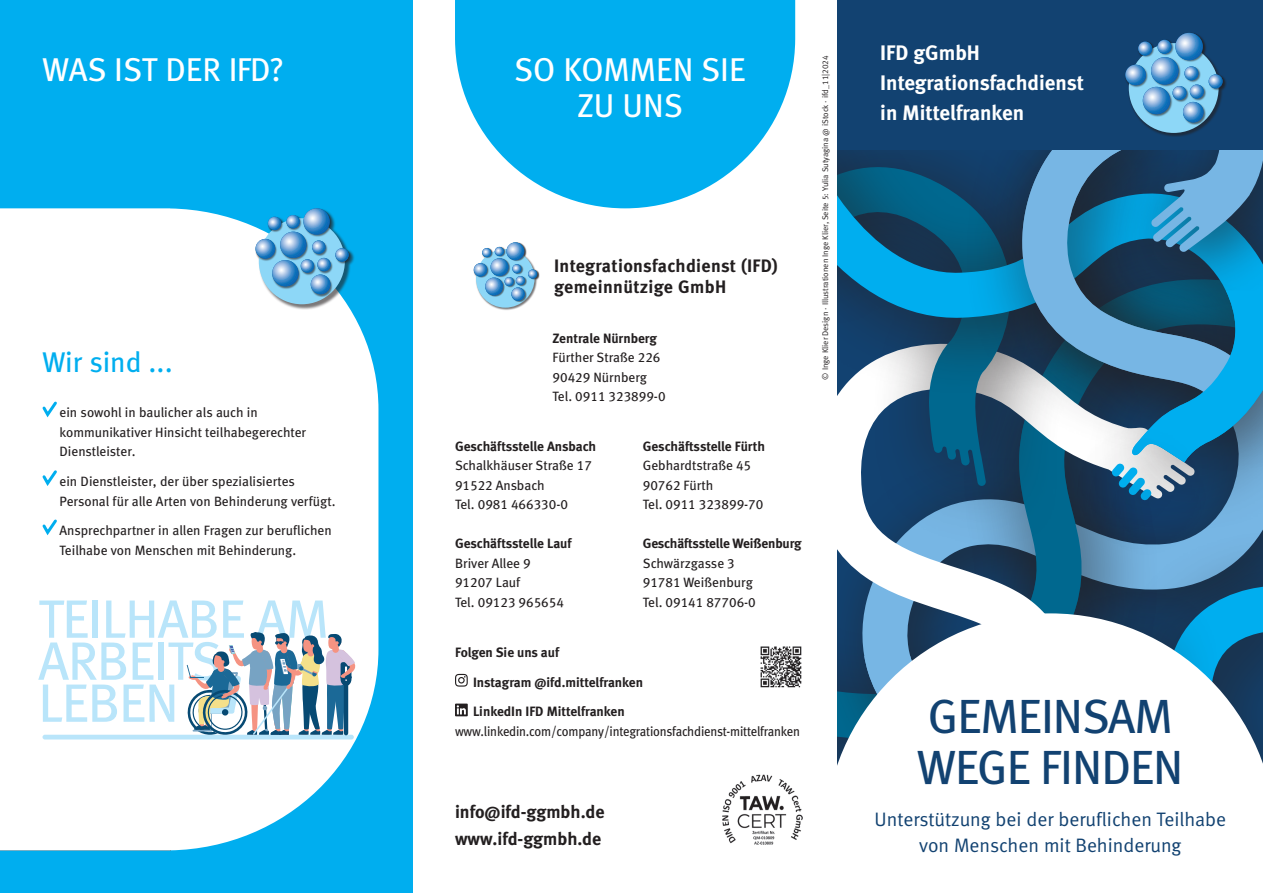
<style>
.page{position:relative;width:1263px;height:893px;background:#fff}
.page>*{position:absolute;margin:0;border:0;box-sizing:border-box;transform-origin:0 0}
.t1{font:54px/42px "Meta Book LF";letter-spacing:-.02em;color:#b9e5fa}
.t2{font:48px/51px "Meta Book LF";letter-spacing:-.02em;color:#124271}
.t3{font:33px/36px "Meta Book LF";color:#fff;text-align:center}
.t4{font:28.5px "Meta Book LF";color:#00aeef}
.t5{font:21px/30px "Meta Bold LF";color:#fff}
.t6{font:19.5px/25.5px "Meta Normal LF";color:#124271;text-align:center}
.t7{font:18px/27px "Meta Bold LF";letter-spacing:.015em;color:#231f20}
.t8{font:13.5px/19.5px "Meta Book LF";color:#231f20}
.t9{font:13.5px "Meta Bold LF";letter-spacing:-.005em;color:#231f20}
.t10{font:13.5px "Meta Book LF";color:#231f20;scale:.94 1}
.t11{font:8.25px "Meta Normal LF";color:#231f20}
</style>
<div class="page">
<div style="left:0;top:0;width:412px;height:893px;background:#00aeef"></div>
<div style="left:0;top:208px;width:378px;height:642px;background:#fff"></div>
<svg style="left:455px;top:0;width:340px;height:208px;fill:#00aeef"></svg>
<div style="left:255px;top:208px;width:100px;height:102px;background:#231f20;opacity:.6"></div>
<div style="left:259px;top:218px;width:86px;height:86px;background:#8dd7f7;border-radius:50%"></div>
<div style="left:255px;top:208px;width:96px;height:89px;background:#231f20;opacity:.6"></div>
<svg style="left:303px;top:208px;width:27px;height:27px"></svg>
<svg style="left:280px;top:232px;width:26px;height:26px"></svg>
<svg style="left:272px;top:260px;width:26px;height:26px"></svg>
<svg style="left:256px;top:239px;width:19px;height:20px"></svg>
<svg style="left:311px;top:275px;width:19px;height:19px"></svg>
<svg style="left:301px;top:259px;width:13px;height:14px"></svg>
<svg style="left:317px;top:258px;width:14px;height:13px"></svg>
<svg style="left:312px;top:240px;width:13px;height:14px"></svg>
<svg style="left:335px;top:248px;width:14px;height:14px"></svg>
<svg style="left:268px;top:217px;width:13px;height:13px"></svg>
<svg style="left:286px;top:215px;width:14px;height:13px"></svg>
<svg style="left:838px;top:150px;width:125px;height:312px;background:#226f96"></svg>
<div style="left:963px;top:150px;width:300px;height:327px;background:#231f20;opacity:.75"></div>
<svg style="left:1017px;top:150px;width:234px;height:140px;background:#367aa2"></svg>
<svg style="left:864px;top:290px;width:399px;height:323px;background:#467e9f"></svg>
<div style="left:838px;top:0;width:425px;height:150px;background:#124271"></div>
<div style="left:1124px;top:32px;width:103px;height:105px;background:#231f20;opacity:.6"></div>
<div style="left:1129px;top:43px;width:89px;height:90px;background:#8dd7f7;border-radius:50%"></div>
<div style="left:1125px;top:33px;width:100px;height:92px;background:#231f20;opacity:.6"></div>
<svg style="left:1175px;top:33px;width:28px;height:27px"></svg>
<svg style="left:1151px;top:57px;width:27px;height:28px"></svg>
<svg style="left:1143px;top:87px;width:27px;height:27px"></svg>
<svg style="left:1125px;top:65px;width:21px;height:20px"></svg>
<svg style="left:1183px;top:102px;width:20px;height:20px"></svg>
<svg style="left:1172px;top:86px;width:14px;height:14px"></svg>
<svg style="left:1190px;top:85px;width:14px;height:13px"></svg>
<svg style="left:1184px;top:66px;width:14px;height:14px"></svg>
<svg style="left:1208px;top:74px;width:14px;height:14px"></svg>
<svg style="left:1138px;top:42px;width:14px;height:14px"></svg>
<svg style="left:1157px;top:40px;width:14px;height:14px"></svg>
<svg style="left:837px;top:613px;width:426px;height:153px"></svg>
<svg style="left:40px;top:399px;width:20px;height:21px"></svg>
<svg style="left:40px;top:468px;width:20px;height:21px"></svg>
<svg style="left:40px;top:517px;width:20px;height:21px"></svg>
<hr style="left:43px;top:735px;width:311px;height:4px;background:#b9e5fa;border-radius:2px">
<svg style="left:185px;top:632px;width:178px;height:106px;background:#b3c1cc"></svg>
<div style="left:473px;top:242px;width:67px;height:68px;background:#231f20;opacity:.6"></div>
<div style="left:476px;top:249px;width:59px;height:59px;background:#8dd7f7;border-radius:50%"></div>
<div style="left:474px;top:242px;width:65px;height:60px;background:#231f20;opacity:.6"></div>
<svg style="left:506px;top:242px;width:18px;height:18px"></svg>
<svg style="left:490px;top:258px;width:18px;height:18px"></svg>
<svg style="left:485px;top:278px;width:18px;height:17px"></svg>
<svg style="left:474px;top:263px;width:13px;height:14px"></svg>
<svg style="left:511px;top:287px;width:14px;height:14px"></svg>
<svg style="left:504px;top:264px;width:33px;height:22px"></svg>
<svg style="left:482px;top:247px;width:22px;height:10px"></svg>
<img style="left:722px;top:774px;width:80px;height:71px">
<svg style="left:455px;top:674px;width:13px;height:13px"></svg>
<svg style="left:455px;top:704px;width:13px;height:12px"></svg>
<img style="left:760px;top:646px;width:42px;height:42px">
<h3 class="t3" style="left:43px;top:51px;width:243px">WAS IST DER IFD?</h3>
<h3 class="t3" style="left:514px;top:51px;width:233px">SO KOMMEN SIE<br>ZU UNS</h3>
<p class="t11" style="left:821px;top:380px;width:326px;rotate:-90deg">© Inge Klier Design · Illustrationen Inge Klier, Seite 5: Yulia Sutyagina @ iStock · ifd_11|2024</p>
<p class="t8" style="left:60px;top:403px;width:248px">ein sowohl in baulicher als auch in kommunikativer Hinsicht teilhabegerechter<br>Dienstleister.</p>
<p class="t8" style="left:60px;top:471px;width:277px">ein Dienstleister, der über spezialisiertes<br>Personal für alle Arten von Behinderung verfügt.</p>
<p class="t8" style="left:60px;top:521px;width:274px">Ansprechpartner in allen Fragen zur beruflichen<br>Teilhabe von Menschen mit Behinderung.</p>
<h3 class="t7" style="left:554px;top:254px;width:225px;line-height:21.6px">Integrationsfachdienst (IFD) gemeinnützige GmbH</h3>
<p class="t9" style="left:552px;top:330px;width:106px">Zentrale Nürnberg</p>
<p class="t8" style="left:552px;top:348px;width:115px">Fürther Straße 226<br>90429 Nürnberg<br>Tel. 0911 323899-0</p>
<h3 class="t4" style="left:43px;top:345px;width:132px">Wir sind ...</h3>
<p class="t9" style="left:455px;top:438px;width:143px">Geschäftsstelle Ansbach</p>
<p class="t8" style="left:455px;top:456px;width:138px">Schalkhäuser Straße 17<br>91522 Ansbach<br>Tel. 0981 466330-0</p>
<p class="t9" style="left:455px;top:535px;width:118px">Geschäftsstelle Lauf</p>
<p class="t8" style="left:455px;top:553px;width:110px">Briver Allee 9<br>91207 Lauf<br>Tel. 09123 965654</p>
<p class="t9" style="left:643px;top:438px;width:124px">Geschäftsstelle Fürth</p>
<p class="t8" style="left:643px;top:456px;width:122px">Gebhardtstraße 45<br>90762 Fürth<br>Tel. 0911 323899-70</p>
<p class="t9" style="left:643px;top:535px;width:160px">Geschäftsstelle Weißenburg</p>
<p class="t8" style="left:643px;top:553px;width:115px">Schwärzgasse 3<br>91781 Weißenburg<br>Tel. 09141 87706-0</p>
<h1 class="t1" style="left:38px;top:597px;width:292px">TEILHABE AM<br>ARBEITS<br>LEBEN</h1>
<p class="t9" style="left:455px;top:644px;width:106px">Folgen Sie uns auf</p>
<p class="t9" style="left:473px;top:674px;width:172px">Instagram @ifd.mittelfranken</p>
<p class="t9" style="left:473px;top:704px;width:153px">LinkedIn IFD Mittelfranken</p>
<p class="t10" style="left:455px;top:723px;width:369px">www.linkedin.com/company/integrationsfachdienst-mittelfranken</p>
<h3 class="t7" style="left:455px;top:798px;width:151px">info@ifd-ggmbh.de www.ifd-ggmbh.de</h3>
<h3 class="t5" style="left:880px;top:37px;width:205px">IFD gGmbH<br>Integrationsfachdienst in Mittelfranken</h3>
<h2 class="t2" style="left:917px;top:690px;width:268px">GEMEINSAM<br>WEGE FINDEN</h2>
<h3 class="t6" style="left:874px;top:806px;width:353px">Unterstützung bei der beruflichen Teilhabe von Menschen mit Behinderung</h3>
</div>
